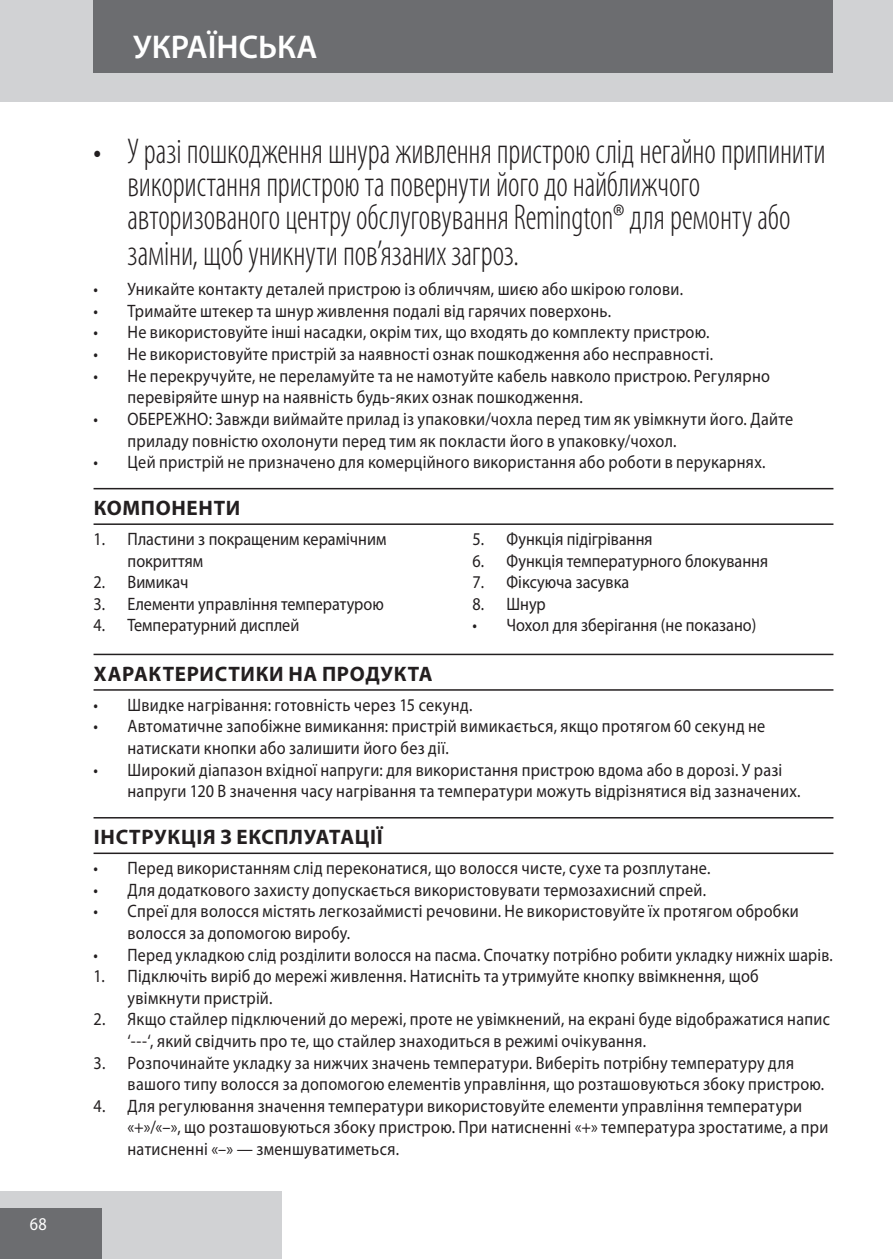
<style>
.page{position:relative;width:893px;height:1259px;background:#fff}
.page>*{position:absolute;margin:0;border:0;box-sizing:border-box;transform-origin:0 0}
.t1{font:300 condensed 36px/33.9px "Myriad Pro";letter-spacing:-.005em;color:#231f20;scale:.9 1}
.t2{font:600 33px "Myriad Pro";color:#fff}
.heading{font:700 21px "Myriad Pro";letter-spacing:.035em;color:#231f20}
.t3{font:18px/21.6px "Myriad Pro";letter-spacing:.02em;color:#231f20;scale:.9 1}
.t4{font:18px/21.6px "Myriad Pro";color:#231f20;scale:.9 1}
.t5{font:18px "Myriad Pro";letter-spacing:.02em;color:#231f20;scale:.88 1}
.t6{font:18px "Myriad Pro";color:#fff;scale:.9 1}
</style>
<div class="page">
<div style="left:0;top:0;width:893px;height:102px;background:#d1d2d4"></div>
<div style="left:0;top:1191px;width:282px;height:68px;background:#d1d2d4"></div>
<div style="left:0;top:1208px;width:102px;height:51px;background:#6c6d70"></div>
<div style="left:94px;top:0;width:739px;height:73px;background:#6c6d70"></div>
<hr style="left:94px;top:488px;width:739px;height:1px;background:#231f20">
<hr style="left:94px;top:523px;width:739px;height:2px;background:#231f20">
<hr style="left:94px;top:653px;width:739px;height:2px;background:#231f20">
<hr style="left:94px;top:689px;width:739px;height:1px;background:#231f20">
<hr style="left:94px;top:817px;width:739px;height:1px;background:#231f20">
<hr style="left:94px;top:852px;width:739px;height:2px;background:#231f20">
<p class="t6" style="left:30px;top:1212px;width:20px">68</p>
<p class="t2" style="left:133px;top:25px;width:186px">УКРАЇНСЬКА</p>
<p class="t1" style="left:128px;top:135px;width:777px;text-indent:-34px">• У разі пошкодження шнура живлення пристрою слід негайно припинити використання пристрою та повернути його до найближчого авторизованого центру обслуговування Remington® для ремонту або заміни, щоб уникнути пов’язаних загроз.</p>
<p class="t3" style="left:94px;top:278px;width:656px">• Уникайте контакту деталей пристрою із обличчям, шиєю або шкірою голови.</p>
<p class="t3" style="left:94px;top:300px;width:577px">• Тримайте штекер та шнур живлення подалі від гарячих поверхонь.</p>
<p class="t3" style="left:94px;top:321px;width:686px">• Не використовуйте інші насадки, окрім тих, що входять до комплекту пристрою.</p>
<p class="t3" style="left:94px;top:343px;width:690px">• Не використовуйте пристрій за наявності ознак пошкодження або несправності.</p>
<p class="t3" style="left:128px;top:364px;width:715px;text-indent:-34px">• Не перекручуйте, не переламуйте та не намотуйте кабель навколо пристрою. Регулярно перевіряйте шнур на наявність будь-яких ознак пошкодження.</p>
<p class="t3" style="left:128px;top:408px;width:741px;text-indent:-34px">• ОБЕРЕЖНО: Завжди виймайте прилад із упаковки/чохла перед тим як увімкнути його. Дайте приладу повністю охолонути перед тим як покласти його в упаковку/чохол.</p>
<p class="t3" style="left:94px;top:451px;width:748px">• Цей пристрій не призначено для комерційного використання або роботи в перукарнях.</p>
<p class="heading" style="left:94px;top:494px;width:148px">КОМПОНЕНТИ</p>
<p class="t4" style="left:128px;top:528px;width:289px;text-indent:-34px">1. Пластини з покращеним керамічним покриттям</p>
<p class="t4" style="left:94px;top:571px;width:107px">2. Вимикач</p>
<p class="t4" style="left:94px;top:593px;width:324px">3. Елементи управління температурою</p>
<p class="t4" style="left:94px;top:614px;width:230px">4. Температурний дисплей</p>
<p class="t4" style="left:472px;top:528px;width:202px">5. Функція підігрівання</p>
<p class="t4" style="left:472px;top:549px;width:330px">6. Функція температурного блокування</p>
<p class="t4" style="left:472px;top:571px;width:176px">7. Фіксуюча засувка</p>
<p class="t3" style="left:472px;top:593px;width:83px">8. Шнур</p>
<p class="t4" style="left:472px;top:614px;width:317px">• Чохол для зберігання (не показано)</p>
<p class="heading" style="left:94px;top:660px;width:340px">ХАРАКТЕРИСТИКИ НА ПРОДУКТА</p>
<p class="t3" style="left:94px;top:693px;width:423px">• Швидке нагрівання: готовність через 15 секунд.</p>
<p class="t3" style="left:128px;top:715px;width:710px;text-indent:-34px">• Автоматичне запобіжне вимикання: пристрій вимикається, якщо протягом 60 секунд не натискати кнопки або залишити його без дії.</p>
<p class="t3" style="left:128px;top:758px;width:749px;text-indent:-34px">• Широкий діапазон вхідної напруги: для використання пристрою вдома або в дорозі. У разі напруги 120 В значення часу нагрівання та температури можуть відрізнятися від зазначених.</p>
<p class="heading" style="left:94px;top:823px;width:290px">IНСТРУКЦІЯ З ЕКСПЛУАТАЦІЇ</p>
<p class="t3" style="left:94px;top:857px;width:687px">• Перед використанням слід переконатися, що волосся чисте, сухе та розплутане.</p>
<p class="t3" style="left:94px;top:878px;width:682px">• Для додаткового захисту допускається використовувати термозахисний спрей.</p>
<p class="t3" style="left:128px;top:900px;width:747px;text-indent:-34px">• Спреї для волосся містять легкозаймисті речовини. Не використовуйте їх протягом обробки волосся за допомогою виробу.</p>
<p class="t5" style="left:94px;top:943px;width:842px">• Перед укладкою слід розділити волосся на пасма. Спочатку потрібно робити укладку нижніх шарів.</p>
<p class="t3" style="left:128px;top:965px;width:703px;text-indent:-34px">1. Підключіть виріб до мережі живлення. Натисніть та утримуйте кнопку ввімкнення, щоб увімкнути пристрій.</p>
<p class="t3" style="left:128px;top:1008px;width:782px;text-indent:-34px">2. Якщо стайлер підключений до мережі, проте не увімкнений, на екрані буде відображатися напис ‘---‘, який свідчить про те, що стайлер знаходиться в режимі очікування.</p>
<p class="t3" style="left:128px;top:1051px;width:776px;text-indent:-34px">3. Розпочинайте укладку за нижчих значень температури. Виберіть потрібну температуру для вашого типу волосся за допомогою елементів управління, що розташовуються збоку пристрою.</p>
<p class="t3" style="left:128px;top:1094px;width:780px;text-indent:-34px">4. Для регулювання значення температури використовуйте елементи управління температури «+»/«–», що розташовуються збоку пристрою. При натисненні «+» температура зростатиме, а при натисненні «–» — зменшуватиметься.</p>
</div>
